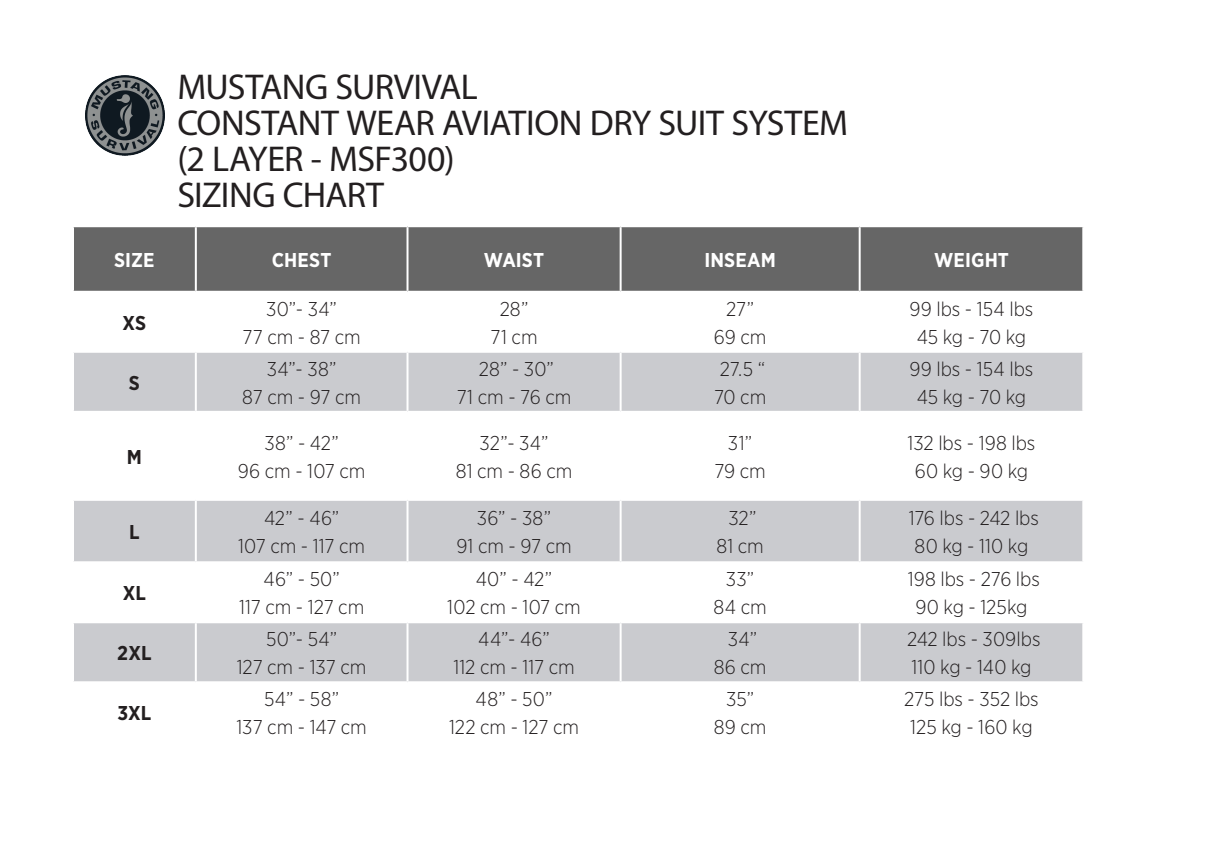
<style>
.page{position:relative;width:1206px;height:855px;background:#fff}
.page>*{position:absolute;margin:0;border:0;box-sizing:border-box;transform-origin:0 0}
.t1{font:36px "Myriad Pro";letter-spacing:-.02em;color:#231f20}
.t2{font:300 20px "Gotham Narrow";letter-spacing:-.005em;color:#231f20}
.t3{font:700 20px "Gotham Narrow";letter-spacing:.005em;color:#fff}
.t4{font:700 20px "Gotham Narrow";color:#231f20}
</style>
<div class="page">
<div style="left:74px;top:227px;width:1008px;height:64px;background:#666"></div>
<svg style="left:74px;top:353px;width:1008px;height:328px;fill:#cacbcf"></svg>
<hr style="left:195px;top:353px;width:2px;height:58px;background:#fff">
<hr style="left:407px;top:353px;width:2px;height:58px;background:#fff">
<hr style="left:620px;top:353px;width:2px;height:58px;background:#fff">
<hr style="left:859px;top:353px;width:2px;height:58px;background:#fff">
<hr style="left:72px;top:411px;width:124px;height:2px;background:#fff">
<hr style="left:196px;top:411px;width:212px;height:2px;background:#fff">
<hr style="left:195px;top:413px;width:2px;height:86px;background:#fff">
<hr style="left:408px;top:411px;width:213px;height:2px;background:#fff">
<hr style="left:407px;top:413px;width:2px;height:86px;background:#fff">
<hr style="left:621px;top:411px;width:239px;height:2px;background:#fff">
<hr style="left:620px;top:413px;width:2px;height:86px;background:#fff">
<hr style="left:860px;top:411px;width:224px;height:2px;background:#fff">
<hr style="left:859px;top:413px;width:2px;height:86px;background:#fff">
<hr style="left:72px;top:499px;width:124px;height:2px;background:#fff">
<hr style="left:196px;top:499px;width:212px;height:2px;background:#fff">
<hr style="left:195px;top:501px;width:2px;height:60px;background:#fff">
<hr style="left:408px;top:499px;width:213px;height:2px;background:#fff">
<hr style="left:407px;top:501px;width:2px;height:60px;background:#fff">
<hr style="left:621px;top:499px;width:239px;height:2px;background:#fff">
<hr style="left:620px;top:501px;width:2px;height:60px;background:#fff">
<hr style="left:860px;top:499px;width:224px;height:2px;background:#fff">
<hr style="left:859px;top:501px;width:2px;height:60px;background:#fff">
<hr style="left:72px;top:561px;width:124px;height:2px;background:#fff">
<hr style="left:196px;top:561px;width:212px;height:2px;background:#fff">
<hr style="left:195px;top:563px;width:2px;height:58px;background:#fff">
<hr style="left:408px;top:561px;width:213px;height:2px;background:#fff">
<hr style="left:407px;top:563px;width:2px;height:58px;background:#fff">
<hr style="left:621px;top:561px;width:239px;height:2px;background:#fff">
<hr style="left:620px;top:563px;width:2px;height:58px;background:#fff">
<hr style="left:860px;top:561px;width:224px;height:2px;background:#fff">
<hr style="left:859px;top:563px;width:2px;height:58px;background:#fff">
<hr style="left:72px;top:621px;width:124px;height:2px;background:#fff">
<hr style="left:196px;top:621px;width:212px;height:2px;background:#fff">
<hr style="left:195px;top:623px;width:2px;height:58px;background:#fff">
<hr style="left:408px;top:621px;width:213px;height:2px;background:#fff">
<hr style="left:407px;top:623px;width:2px;height:58px;background:#fff">
<hr style="left:621px;top:621px;width:239px;height:2px;background:#fff">
<hr style="left:620px;top:623px;width:2px;height:58px;background:#fff">
<hr style="left:860px;top:621px;width:224px;height:2px;background:#fff">
<hr style="left:859px;top:623px;width:2px;height:58px;background:#fff">
<hr style="left:195px;top:227px;width:2px;height:64px;background:#fff">
<hr style="left:407px;top:227px;width:2px;height:64px;background:#fff">
<hr style="left:620px;top:227px;width:2px;height:64px;background:#fff">
<hr style="left:859px;top:227px;width:2px;height:64px;background:#fff">
<img style="left:85px;top:76px;width:79px;height:79px">
<p class="t1" style="left:177px;top:65px;width:302px">MUSTANG SURVIVAL</p>
<p class="t1" style="left:177px;top:101px;width:672px">CONSTANT WEAR AVIATION DRY SUIT SYSTEM</p>
<p class="t1" style="left:177px;top:137px;width:279px">(2 LAYER - MSF300)</p>
<p class="t1" style="left:177px;top:173px;width:208px">SIZING CHART</p>
<p class="t3" style="left:114px;top:247px;width:42px">SIZE</p>
<p class="t3" style="left:272px;top:247px;width:61px">CHEST</p>
<p class="t3" style="left:484px;top:247px;width:62px">WAIST</p>
<p class="t3" style="left:704px;top:247px;width:73px">INSEAM</p>
<p class="t3" style="left:934px;top:247px;width:76px">WEIGHT</p>
<p class="t4" style="left:123px;top:310px;width:25px">XS</p>
<p class="t4" style="left:129px;top:370px;width:12px">S</p>
<p class="t4" style="left:127px;top:444px;width:17px">M</p>
<p class="t4" style="left:129px;top:519px;width:12px">L</p>
<p class="t4" style="left:123px;top:580px;width:25px">XL</p>
<p class="t4" style="left:117px;top:640px;width:36px">2XL</p>
<p class="t4" style="left:117px;top:700px;width:36px">3XL</p>
<p class="t2" style="left:266px;top:297px;width:72px">30”- 34”</p>
<p class="t2" style="left:242px;top:325px;width:120px">77 cm - 87 cm</p>
<p class="t2" style="left:267px;top:357px;width:71px">34”- 38”</p>
<p class="t2" style="left:242px;top:385px;width:120px">87 cm - 97 cm</p>
<p class="t2" style="left:264px;top:431px;width:76px">38” - 42”</p>
<p class="t2" style="left:238px;top:459px;width:129px">96 cm - 107 cm</p>
<p class="t2" style="left:264px;top:506px;width:77px">42” - 46”</p>
<p class="t2" style="left:238px;top:534px;width:128px">107 cm - 117 cm</p>
<p class="t2" style="left:263px;top:567px;width:78px">46” - 50”</p>
<p class="t2" style="left:239px;top:595px;width:127px">117 cm - 127 cm</p>
<p class="t2" style="left:266px;top:627px;width:73px">50”- 54”</p>
<p class="t2" style="left:237px;top:655px;width:131px">127 cm - 137 cm</p>
<p class="t2" style="left:264px;top:687px;width:77px">54” - 58”</p>
<p class="t2" style="left:236px;top:715px;width:132px">137 cm - 147 cm</p>
<p class="t2" style="left:500px;top:297px;width:30px">28”</p>
<p class="t2" style="left:491px;top:325px;width:49px">71 cm</p>
<p class="t2" style="left:479px;top:357px;width:77px">28” - 30”</p>
<p class="t2" style="left:457px;top:385px;width:116px">71 cm - 76 cm</p>
<p class="t2" style="left:480px;top:431px;width:70px">32”- 34”</p>
<p class="t2" style="left:456px;top:459px;width:118px">81 cm - 86 cm</p>
<p class="t2" style="left:477px;top:506px;width:76px">36” - 38”</p>
<p class="t2" style="left:456px;top:534px;width:117px">91 cm - 97 cm</p>
<p class="t2" style="left:476px;top:567px;width:78px">40” - 42”</p>
<p class="t2" style="left:447px;top:595px;width:135px">102 cm - 107 cm</p>
<p class="t2" style="left:478px;top:627px;width:73px">44”- 46”</p>
<p class="t2" style="left:453px;top:655px;width:123px">112 cm - 117 cm</p>
<p class="t2" style="left:476px;top:687px;width:78px">48” - 50”</p>
<p class="t2" style="left:449px;top:715px;width:132px">122 cm - 127 cm</p>
<p class="t2" style="left:726px;top:297px;width:30px">27”</p>
<p class="t2" style="left:714px;top:325px;width:54px">69 cm</p>
<p class="t2" style="left:720px;top:357px;width:47px">27.5 “</p>
<p class="t2" style="left:714px;top:385px;width:54px">70 cm</p>
<p class="t2" style="left:728px;top:431px;width:26px">31”</p>
<p class="t2" style="left:714px;top:459px;width:53px">79 cm</p>
<p class="t2" style="left:728px;top:506px;width:30px">32”</p>
<p class="t2" style="left:716px;top:534px;width:49px">81 cm</p>
<p class="t2" style="left:726px;top:567px;width:30px">33”</p>
<p class="t2" style="left:714px;top:595px;width:55px">84 cm</p>
<p class="t2" style="left:728px;top:627px;width:31px">34”</p>
<p class="t2" style="left:714px;top:655px;width:54px">86 cm</p>
<p class="t2" style="left:726px;top:687px;width:29px">35”</p>
<p class="t2" style="left:714px;top:715px;width:54px">89 cm</p>
<p class="t2" style="left:910px;top:297px;width:125px">99 lbs - 154 lbs</p>
<p class="t2" style="left:917px;top:325px;width:111px">45 kg - 70 kg</p>
<p class="t2" style="left:910px;top:357px;width:125px">99 lbs - 154 lbs</p>
<p class="t2" style="left:917px;top:385px;width:111px">45 kg - 70 kg</p>
<p class="t2" style="left:908px;top:431px;width:129px">132 lbs - 198 lbs</p>
<p class="t2" style="left:915px;top:459px;width:115px">60 kg - 90 kg</p>
<p class="t2" style="left:909px;top:506px;width:132px">176 lbs - 242 lbs</p>
<p class="t2" style="left:915px;top:534px;width:115px">80 kg - 110 kg</p>
<p class="t2" style="left:908px;top:567px;width:134px">198 lbs - 276 lbs</p>
<p class="t2" style="left:916px;top:595px;width:113px">90 kg - 125kg</p>
<p class="t2" style="left:907px;top:627px;width:135px">242 lbs - 309lbs</p>
<p class="t2" style="left:911px;top:655px;width:122px">110 kg - 140 kg</p>
<p class="t2" style="left:904px;top:687px;width:136px">275 lbs - 352 lbs</p>
<p class="t2" style="left:910px;top:715px;width:124px">125 kg - 160 kg</p>
</div>
